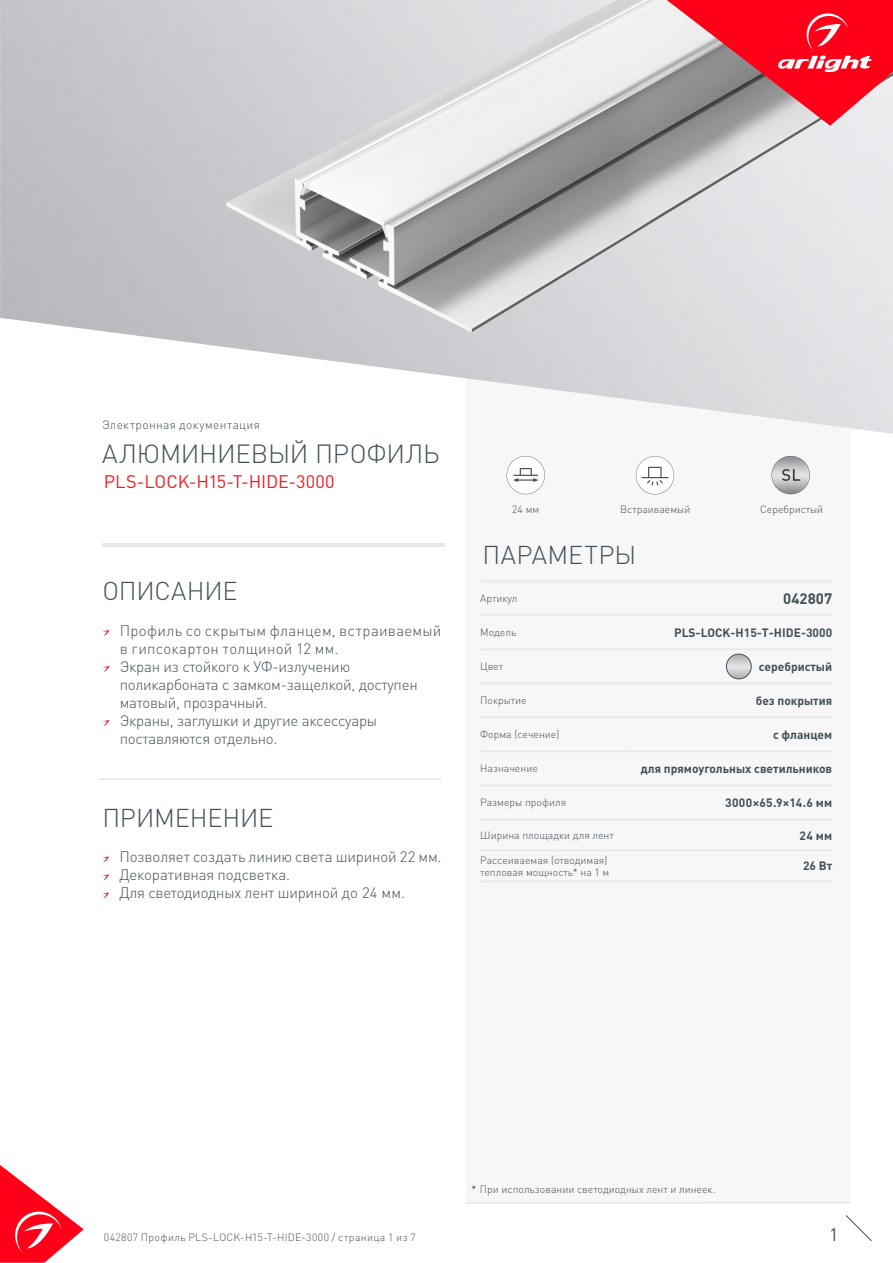
<style>
.page{position:relative;width:893px;height:1263px;background:#fff}
.page>*{position:absolute;margin:0;border:0;box-sizing:border-box;transform-origin:0 0}
.t1{font:300 25.95px "DIN Pro";letter-spacing:-.01em;color:#425159}
.t2{font:300 25.5px "DIN Pro";letter-spacing:-.005em;color:#425159}
.t3{font:300 25.5px "DIN Pro";letter-spacing:.015em;color:#425159}
.t4{font:18px "DIN Pro";letter-spacing:-.005em;color:#ee1d23}
.t5{font:18px "DIN Pro";color:#425159}
.t6{font:300 15px/18px "DIN Pro";letter-spacing:-.015em;color:#425159}
.t7{font:300 15px/18px "DIN Pro";letter-spacing:.02em;color:#425159}
.t8{font:700 15px "DIN Pro";color:#425159}
.t9{font:700 12px "DIN Pro";color:#425159}
.t10{font:300 12px "DIN Pro";letter-spacing:.03em;color:#425159}
.t11{font:700 12px "DIN Pro";letter-spacing:.025em;color:#425159}
.t12{font:300 10.5px/12.6px "DIN Pro";color:#425159}
.t13{font:300 10.5px "DIN Pro";letter-spacing:.035em;color:#425159}
.s1{color:#231f20}
</style>
<div class="page">
<svg style="left:0;top:1165px;width:84px;height:98px"></svg>
<svg style="left:845px;top:1215px;width:27px;height:26px"></svg>
<div style="left:466px;top:250px;width:384px;height:953px;background:#f7f7f8"></div>
<img style="left:0;top:0;width:893px;height:434px">
<svg style="left:772px;top:456px;width:38px;height:38px"></svg>
<hr style="left:102px;top:543px;width:342px;height:3px;background:#e6e7e9">
<hr style="left:480px;top:579px;width:148px;height:4px;background:#eeeeef">
<hr style="left:628px;top:579px;width:204px;height:4px;background:#eeeeef">
<hr style="left:480px;top:614px;width:148px;height:1px;background:#e6e7e9">
<hr style="left:628px;top:614px;width:204px;height:1px;background:#e6e7e9">
<hr style="left:480px;top:649px;width:148px;height:1px;background:#e6e7e9">
<hr style="left:628px;top:649px;width:204px;height:1px;background:#e6e7e9">
<hr style="left:480px;top:683px;width:148px;height:1px;background:#e6e7e9">
<hr style="left:628px;top:683px;width:204px;height:1px;background:#e6e7e9">
<hr style="left:480px;top:717px;width:148px;height:1px;background:#e6e7e9">
<hr style="left:628px;top:717px;width:204px;height:1px;background:#e6e7e9">
<hr style="left:480px;top:751px;width:148px;height:1px;background:#e6e7e9">
<hr style="left:628px;top:751px;width:204px;height:1px;background:#e6e7e9">
<hr style="left:480px;top:785px;width:148px;height:1px;background:#e6e7e9">
<hr style="left:628px;top:785px;width:204px;height:1px;background:#e6e7e9">
<hr style="left:480px;top:819px;width:148px;height:1px;background:#e6e7e9">
<hr style="left:628px;top:819px;width:204px;height:1px;background:#e6e7e9">
<hr style="left:480px;top:850px;width:148px;height:1px;background:#e6e7e9">
<hr style="left:628px;top:850px;width:204px;height:1px;background:#e6e7e9">
<hr style="left:480px;top:880px;width:148px;height:2px;background:#e6e7e9">
<hr style="left:628px;top:880px;width:204px;height:2px;background:#e6e7e9">
<hr style="left:466px;top:1202px;width:384px;height:1px;background:#dcdddf">
<svg style="left:667px;top:0;width:226px;height:126px;background:#dd515f"></svg>
<svg style="left:103px;top:630px;width:6px;height:6px"></svg>
<svg style="left:103px;top:666px;width:6px;height:6px"></svg>
<svg style="left:103px;top:720px;width:6px;height:6px"></svg>
<svg style="left:102px;top:856px;width:7px;height:6px"></svg>
<svg style="left:102px;top:874px;width:7px;height:6px"></svg>
<svg style="left:102px;top:892px;width:7px;height:6px"></svg>
<hr style="left:99px;top:779px;width:342px;height:1px;background:#dcdddf">
<svg style="left:726px;top:654px;width:25px;height:25px"></svg>
<div style="left:726px;top:654px;width:26px;height:25px;border:1px solid #425159;border-radius:50%"></div>
<svg style="left:507px;top:456px;width:38px;height:38px"></svg>
<svg style="left:636px;top:456px;width:38px;height:38px"></svg>
<p class="t10" style="left:102px;top:417px;width:160px">Электронная документация</p>
<p class="t1" style="left:102px;top:436px;width:339px">АЛЮМИНИЕВЫЙ ПРОФИЛЬ</p>
<p class="t4" style="left:104px;top:470px;width:232px">PLS-LOCK-H15-T-HIDE-3000</p>
<p class="t2" style="left:102px;top:573px;width:137px">ОПИСАНИЕ</p>
<p class="t7" style="left:120px;top:621px;width:323px">Профиль со скрытым фланцем, встраиваемый в гипсокартон толщиной 12 мм.</p>
<p class="t6" style="left:120px;top:657px;width:300px">Экран из стойкого к УФ-излучению поликарбоната с замком-защелкой, доступен матовый, прозрачный.</p>
<p class="t6" style="left:120px;top:711px;width:259px">Экраны, заглушки и другие аксессуары поставляются отдельно.</p>
<p class="t2" style="left:102px;top:800px;width:172px">ПРИМЕНЕНИЕ</p>
<p class="t6" style="left:119px;top:847px;width:323px">Позволяет создать линию света шириной 22 мм.</p>
<p class="t6" style="left:119px;top:865px;width:172px">Декоративная подсветка.</p>
<p class="t6" style="left:119px;top:883px;width:287px">Для светодиодных лент шириной до 24 мм.</p>
<p class="t12" style="left:512px;top:502px;width:29px">24 мм</p>
<p class="t12" style="left:760px;top:502px;width:65px">Серебристый</p>
<p class="t12" style="left:620px;top:502px;width:72px">Встраиваемый</p>
<p class="t3" style="left:483px;top:537px;width:155px">ПАРАМЕТРЫ</p>
<p class="t12" style="left:480px;top:591px;width:39px">Артикул</p>
<p class="t8" style="left:783px;top:588px;width:50px">042807</p>
<p class="t12" style="left:480px;top:625px;width:38px">Модель</p>
<p class="t9" style="left:674px;top:624px;width:160px">PLS-LOCK-H15-T-HIDE-3000</p>
<p class="t12" style="left:480px;top:660px;width:24px">Цвет</p>
<p class="t9" style="left:759px;top:658px;width:75px">серебристый</p>
<p class="t12" style="left:480px;top:694px;width:48px">Покрытие</p>
<p class="t9" style="left:756px;top:692px;width:78px">без покрытия</p>
<p class="t12" style="left:480px;top:728px;width:81px">Форма (сечение)</p>
<p class="t9" style="left:773px;top:726px;width:61px">с фланцем</p>
<p class="t12" style="left:480px;top:762px;width:59px">Назначение</p>
<p class="t9" style="left:641px;top:760px;width:193px">для прямоугольных светильников</p>
<p class="t12" style="left:480px;top:796px;width:87px">Размеры профиля</p>
<p class="t11" style="left:725px;top:794px;width:108px">3000×65.9×14.6 мм</p>
<p class="t12" style="left:480px;top:828px;width:135px">Ширина площадки для лент</p>
<p class="t9" style="left:799px;top:827px;width:34px">24 мм</p>
<p class="t12" style="left:480px;top:853px;width:131px">Рассеиваемая (отводимая) тепловая мощность* на 1 м</p>
<p class="t9" style="left:803px;top:858px;width:31px">26 Вт</p>
<p class="t12" style="left:471px;top:1183px;width:246px"><span class="s1">*</span> При использовании светодиодных лент и линеек.</p>
<p class="t13" style="left:104px;top:1230px;width:313px">042807 Профиль PLS-LOCK-H15-T-HIDE-3000 / страница 1 из 7</p>
<p class="t5" style="left:829px;top:1222px;width:11px">1</p>
</div>
